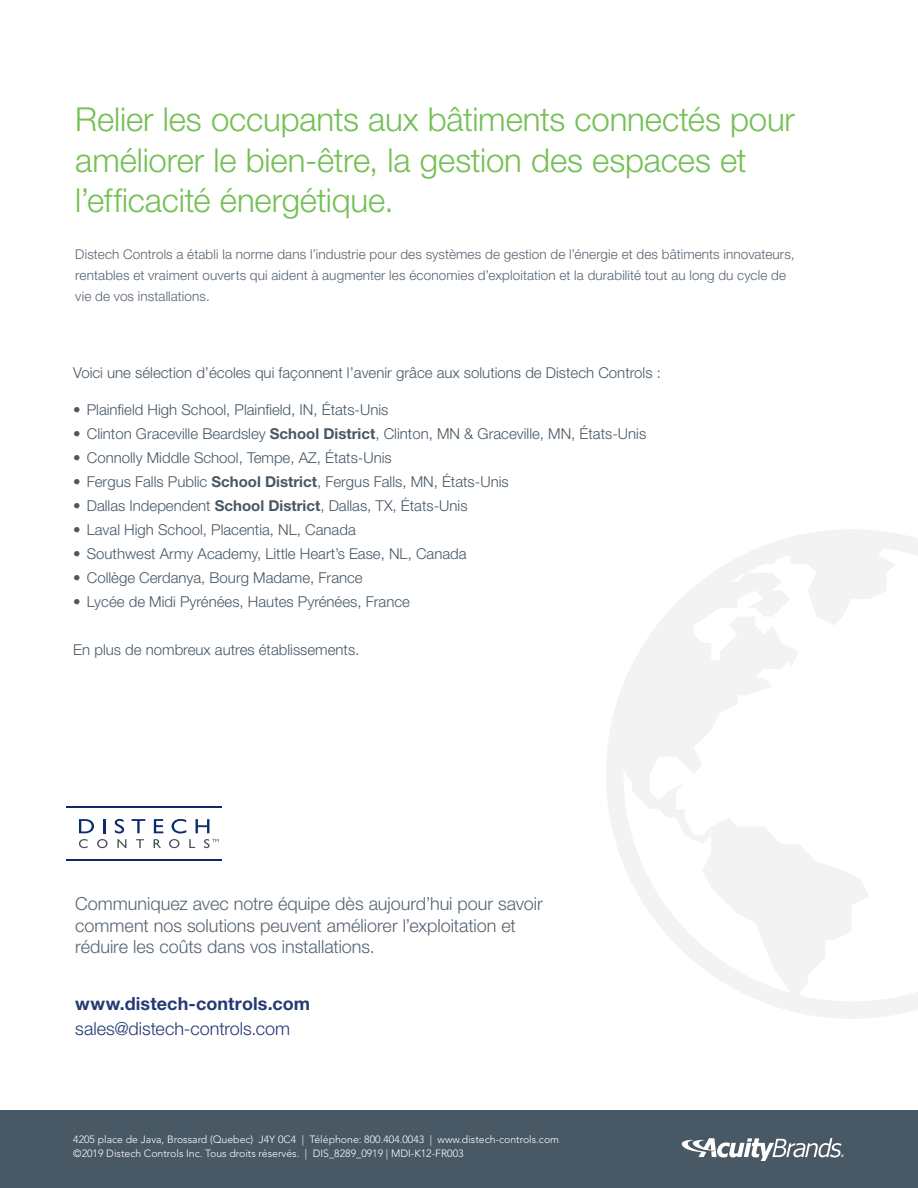
<style>
.page{position:relative;width:918px;height:1188px;background:#fff}
.page>*{position:absolute;margin:0;border:0;box-sizing:border-box;transform-origin:0 0}
.t1{font:300 33px/40.5px "Helvetica Neue LT Std";letter-spacing:-.005em;color:#74c054}
.t2{font:300 18px/21.6px "Helvetica Neue LT Std";color:#566471}
.t3{font:300 18px "Helvetica Neue LT Std";color:#253a75}
.t4{font:700 18px "Helvetica Neue LT Std";letter-spacing:.005em;color:#253a75}
.t5{font:300 15px "Helvetica Neue LT Std";color:#485865}
.t6{font:300 13.5px/21px "Helvetica Neue LT Std";letter-spacing:.01em;color:#566471}
.t7{font:300 10.5px/14.4px "Avenir LT Std";color:#fff}
.s1{font-weight:700}
</style>
<div class="page">
<div style="left:0;top:1110px;width:918px;height:78px;background:#485865"></div>
<svg style="left:682px;top:1138px;width:162px;height:23px"></svg>
<hr style="left:66px;top:859px;width:156px;height:2px;background:#0d2c6c">
<hr style="left:66px;top:806px;width:156px;height:2px;background:#0d2c6c">
<svg style="left:79px;top:819px;width:15px;height:14px"></svg>
<hr style="left:103px;top:819px;width:3px;height:14px;background:#0d2c6c">
<svg style="left:115px;top:819px;width:9px;height:14px"></svg>
<svg style="left:132px;top:819px;width:13px;height:14px"></svg>
<svg style="left:154px;top:819px;width:9px;height:14px"></svg>
<svg style="left:172px;top:819px;width:14px;height:14px"></svg>
<svg style="left:196px;top:819px;width:13px;height:14px"></svg>
<svg style="left:79px;top:839px;width:9px;height:9px"></svg>
<svg style="left:97px;top:839px;width:11px;height:9px"></svg>
<svg style="left:117px;top:839px;width:9px;height:9px"></svg>
<svg style="left:136px;top:839px;width:8px;height:9px"></svg>
<svg style="left:154px;top:839px;width:7px;height:9px"></svg>
<svg style="left:169px;top:839px;width:10px;height:9px"></svg>
<svg style="left:189px;top:839px;width:6px;height:9px"></svg>
<svg style="left:204px;top:839px;width:15px;height:9px"></svg>
<svg style="left:606px;top:530px;width:312px;height:489px"></svg>
<h1 class="t1" style="left:75px;top:98px;width:721px">Relier les occupants aux bâtiments connectés pour améliorer le bien-être, la gestion des espaces et l’efficacité énergétique.</h1>
<p class="t6" style="left:75px;top:243px;width:721px">Distech Controls a établi la norme dans l’industrie pour des systèmes de gestion de l’énergie et des bâtiments innovateurs, rentables et vraiment ouverts qui aident à augmenter les économies d’exploitation et la durabilité tout au long du cycle de vie de vos installations.</p>
<p class="t5" style="left:73px;top:363px;width:589px">Voici une sélection d’écoles qui façonnent l’avenir grâce aux solutions de Distech Controls :</p>
<p class="t5" style="left:73px;top:401px;width:317px">• Plainfield High School, Plainfield, IN, États-Unis</p>
<p class="t5" style="left:73px;top:425px;width:575px">• Clinton Graceville Beardsley <span class="s1">School District</span>, Clinton, MN &amp; Graceville, MN, États-Unis</p>
<p class="t5" style="left:73px;top:449px;width:320px">• Connolly Middle School, Tempe, AZ, États-Unis</p>
<p class="t5" style="left:73px;top:473px;width:437px">• Fergus Falls Public <span class="s1">School District</span>, Fergus Falls, MN, États-Unis</p>
<p class="t5" style="left:73px;top:497px;width:396px">• Dallas Independent <span class="s1">School District</span>, Dallas, TX, États-Unis</p>
<p class="t5" style="left:73px;top:521px;width:284px">• Laval High School, Placentia, NL, Canada</p>
<p class="t5" style="left:73px;top:545px;width:395px">• Southwest Army Academy, Little Heart’s Ease, NL, Canada</p>
<p class="t5" style="left:73px;top:569px;width:291px">• Collège Cerdanya, Bourg Madame, France</p>
<p class="t5" style="left:73px;top:593px;width:338px">• Lycée de Midi Pyrénées, Hautes Pyrénées, France</p>
<p class="t5" style="left:73px;top:641px;width:288px">En plus de nombreux autres établissements.</p>
<p class="t2" style="left:75px;top:893px;width:469px">Communiquez avec notre équipe dès aujourd’hui pour savoir comment nos solutions peuvent améliorer l’exploitation et réduire les coûts dans vos installations.</p>
<p class="t4" style="left:75px;top:993px;width:236px">www.distech-controls.com</p>
<p class="t3" style="left:75px;top:1017px;width:216px">sales@distech-controls.com</p>
<p class="t7" style="left:73px;top:1132px;width:487px">4205 place de Java, Brossard (Quebec) J4Y 0C4 | Téléphone: 800.404.0043 | www.distech-controls.com ©2019 Distech Controls Inc. Tous droits réservés. | DIS_8289_0919 | MDI-K12-FR003</p>
</div>
